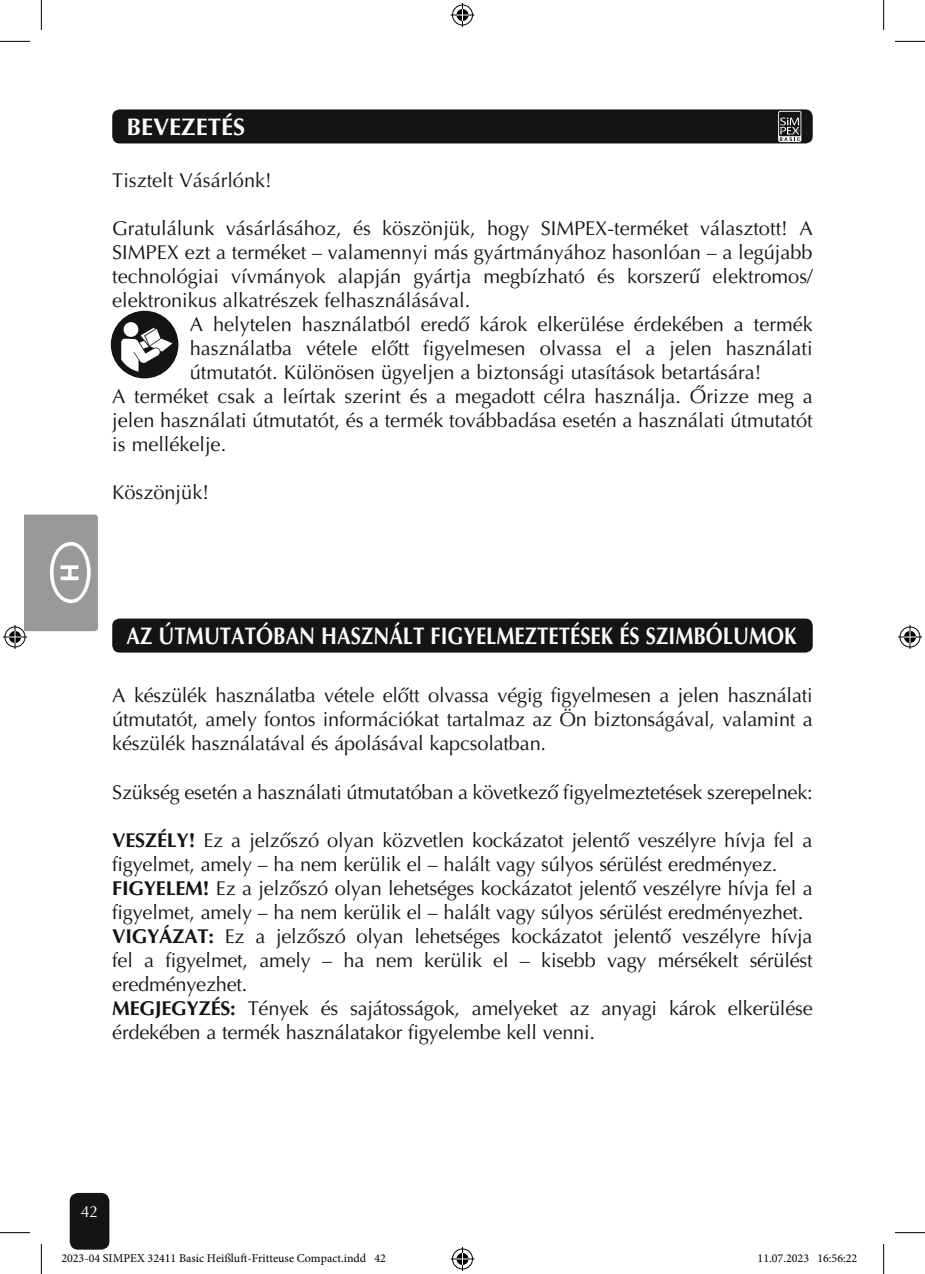
<style>
.page{position:relative;width:925px;height:1274px;background:#fff}
.page>*{position:absolute;margin:0;border:0;box-sizing:border-box;transform-origin:0 0}
.t1{font:700 24px "Optima LT Pro";color:#fff;scale:.85 1}
.t2{font:700 24px "Optima LT Pro";color:#fff}
.t3{font:20px/24px "Optima LT Pro";letter-spacing:-.01em;color:#131413;text-align:justify}
.t4{font:16px "Optima LT Pro";color:#fff}
.t5{font:12px "Minion Pro";color:#000}
.s1{font-weight:700}
</style>
<div class="page">
<div style="left:70px;top:1192px;width:39px;height:57px;border:2px solid #131413;border-radius:7px"></div>
<div style="left:112px;top:109px;width:700px;height:34px;background:#131413;border-radius:7px"></div>
<svg style="left:778px;top:111px;width:23px;height:31px"></svg>
<div style="left:779px;top:112px;width:21px;height:24px;background:#131413"></div>
<svg style="left:779px;top:117px;width:20px;height:24px"></svg>
<div style="left:112px;top:618px;width:700px;height:34px;background:#131413;border-radius:7px"></div>
<div style="left:111px;top:311px;width:67px;height:67px;background:#131413;border-radius:50%"></div>
<div style="left:124px;top:322px;width:14px;height:15px;background:#fff;border-radius:50%"></div>
<svg style="left:121px;top:327px;width:51px;height:44px"></svg>
<hr style="left:0;top:41px;width:30px;height:1px;background:#000">
<hr style="left:895px;top:41px;width:30px;height:1px;background:#000">
<hr style="left:0;top:1232px;width:30px;height:1px;background:#000">
<hr style="left:895px;top:1232px;width:30px;height:1px;background:#000">
<hr style="left:41px;top:0;width:1px;height:30px;background:#000">
<hr style="left:41px;top:1243px;width:1px;height:30px;background:#000">
<hr style="left:883px;top:0;width:1px;height:30px;background:#000">
<hr style="left:883px;top:1243px;width:1px;height:30px;background:#000">
<svg style="left:450px;top:3px;width:24px;height:24px"></svg>
<svg style="left:450px;top:1247px;width:24px;height:23px"></svg>
<svg style="left:3px;top:514px;width:95px;height:135px"></svg>
<svg style="left:898px;top:625px;width:24px;height:24px"></svg>
<svg style="left:69px;top:1196px;width:41px;height:54px;background:#1f201f"></svg>
<p class="t2" style="left:126px;top:112px;width:29px">BEVEZET</p>
<p class="t2" style="left:221px;top:112px;width:25px">ÉS</p>
<p class="t3" style="left:112px;top:168px;width:161px">Tisztelt Vásárlónk!</p>
<p class="t3" style="left:112px;top:216px;width:702px">Gratulálunk vásárlásához, és köszönjük, hogy SI MPEX-terméket választott! A SI MPEX ezt a terméket – valamennyi más gyártmányához hasonlóan – a legújabb technológiai vívmányok alapján gyártja megbízható és korszerű elektromos/ elektronikus alkatrészek felhasználásával.</p>
<p class="t3" style="left:190px;top:312px;width:624px">A helytelen használatból eredő károk elkerülése érdekében a termék</p>
<p class="t3" style="left:190px;top:336px;width:624px">használatba vétele előtt figyelmesen olvassa el a jelen használati</p>
<p class="t3" style="left:190px;top:360px;width:573px">útmutatót. Különösen ügyeljen a biztonsági utasítások betartására!</p>
<p class="t3" style="left:112px;top:384px;width:702px">A terméket csak a leírtak szerint és a megadott célra használja. Őrizze meg a</p>
<p class="t3" style="left:112px;top:408px;width:702px">jelen használati útmutatót, és a termék továbbadása esetén a használati útmutatót</p>
<p class="t3" style="left:112px;top:432px;width:115px">is mellékelje.</p>
<p class="t3" style="left:112px;top:480px;width:98px">Köszönjük!</p>
<p class="t1" style="left:126px;top:621px;width:471px">AZ ÚTMUTATÓBAN HASZNÁLT FIGYELMEZTET</p>
<p class="t1" style="left:570px;top:621px;width:268px">ÉSEK ÉS SZIMBÓLUMOK</p>
<p class="t3" style="left:112px;top:683px;width:702px">A készülék használatba vétele előtt olvassa végig figyelmesen a jelen használati útmutatót, amely fontos információkat tartalmaz az Ön biztonságával, valamint a készülék használatával és ápolásával kapcsolatban.</p>
<p class="t3" style="left:112px;top:779px;width:702px">Szükség esetén a használati útmutatóban a következő figyelmeztetések szerepelnek:</p>
<p class="t3" style="left:112px;top:827px;width:702px;text-align:left"><span class="s1">VESZÉLY!</span> Ez a jelzőszó olyan közvetlen kockázatot jelentő veszélyre hívja fel a figyelmet, amely – ha nem kerülik el – halált vagy súlyos sérülést eredményez.<br><span class="s1">FIGYELEM!</span> Ez a jelzőszó olyan lehetséges kockázatot jelentő veszélyre hívja fel a figyelmet, amely – ha nem kerülik el – halált vagy súlyos sérülést eredményezhet.<br><span class="s1">VIGYÁZAT:</span> Ez a jelzőszó olyan lehetséges kockázatot jelentő veszélyre hívja fel a figyelmet, amely – ha nem kerülik el – kisebb vagy mérsékelt sérülést eredményezhet.<br><span class="s1">MEGJEGYZÉS:</span> Tények és sajátosságok, amelyeket az anyagi károk elkerülése érdekében a termék használatakor figyelembe kell venni.</p>
<p class="t4" style="left:81px;top:1201px;width:19px">42</p>
<p class="t5" style="left:61px;top:1249px;width:326px">2023-04 SIMPEX 32411 Basic Heißluft-Fritteuse Compact.indd 42</p>
<p class="t5" style="left:757px;top:1249px;width:101px">11.07.2023 16:56:22</p>
</div>
